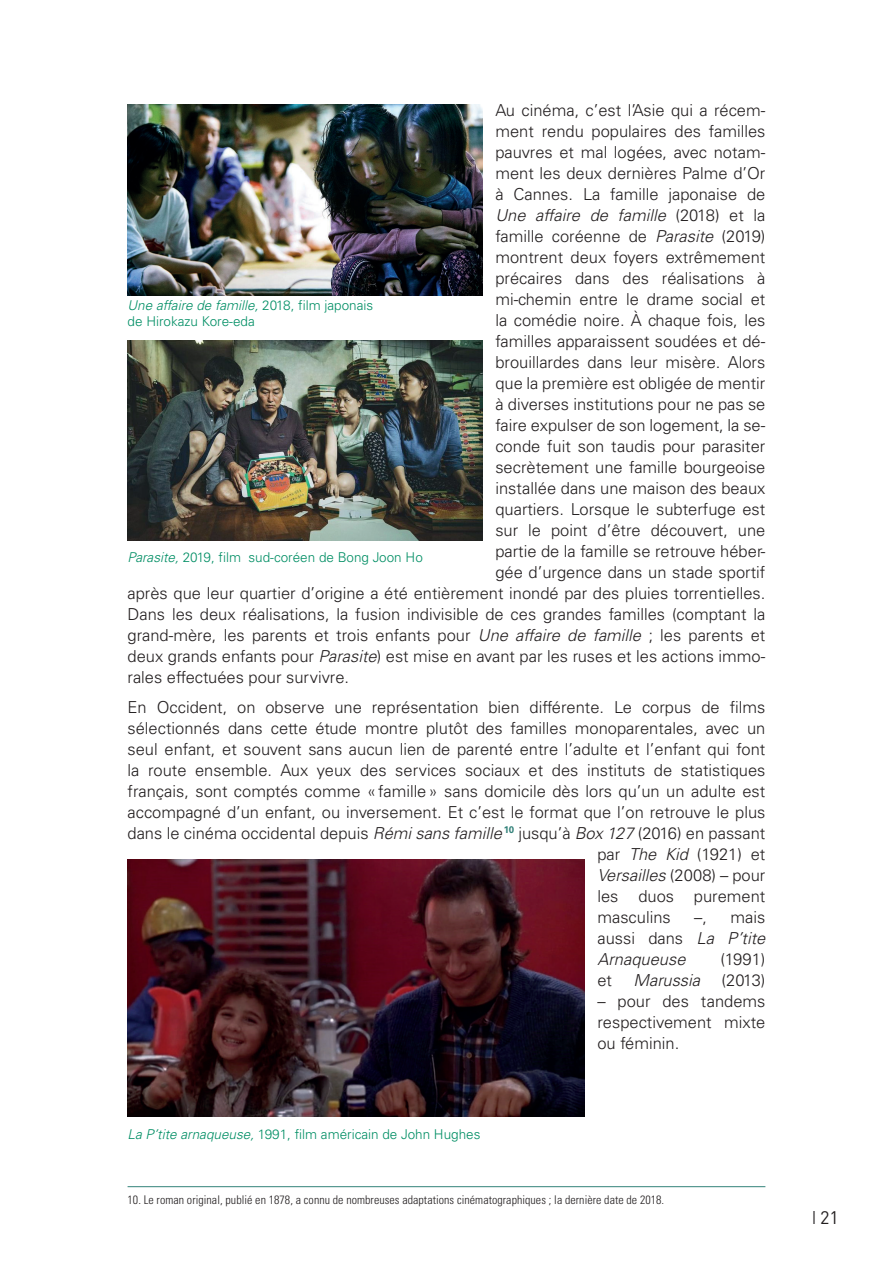
<style>
.page{position:relative;width:893px;height:1263px;background:#fff}
.page>*{position:absolute;margin:0;border:0;box-sizing:border-box;transform-origin:0 0}
.t1{font:18px "DIN";color:#231f20}
.t2{font:300 16.5px/21px "Univers LT Std";color:#231f20;text-align:justify}
.t3{font:italic 300 16.5px/21px "Univers LT Std";color:#231f20;text-align:justify}
.t4{font:300 13.5px/16.2px "Univers LT Std";color:#008e64}
.t5{font:300 condensed 12px "Univers LT Std";letter-spacing:.005em;color:#231f20}
.s1{font-style:normal}
.s2{font-style:italic}
.s3{font-family:"Univers LT Std";font-weight:300;font-stretch:condensed}
</style>
<div class="page">
<img style="left:128px;top:340px;width:355px;height:200px">
<img style="left:128px;top:104px;width:355px;height:192px">
<img style="left:128px;top:859px;width:457px;height:258px">
<hr style="left:128px;top:1186px;width:637px;height:1px;background:#33827a">
<p class="t2" style="left:495px;top:100px;width:271px">Au cinéma, c’est l’Asie qui a récem-</p>
<p class="t2" style="left:495px;top:121px;width:272px">ment rendu populaires des familles</p>
<p class="t2" style="left:495px;top:142px;width:271px">pauvres et mal logées, avec notam-</p>
<p class="t2" style="left:495px;top:163px;width:272px">ment les deux dernières Palme d’Or</p>
<p class="t2" style="left:495px;top:184px;width:271px">à Cannes. La famille japonaise de</p>
<p class="t3" style="left:495px;top:205px;width:271px">Une affaire de famille <span class="s1">(2018) et la</span></p>
<p class="t2" style="left:495px;top:226px;width:272px">famille coréenne de <span class="s2">Parasite</span> (2019)</p>
<p class="t2" style="left:495px;top:247px;width:272px">montrent deux foyers extrêmement</p>
<p class="t2" style="left:495px;top:268px;width:272px">précaires dans des réalisations à</p>
<p class="t2" style="left:495px;top:289px;width:271px">mi-chemin entre le drame social et</p>
<p class="t2" style="left:495px;top:310px;width:271px">la comédie noire. À chaque fois, les</p>
<p class="t2" style="left:495px;top:331px;width:271px">familles apparaissent soudées et dé-</p>
<p class="t2" style="left:495px;top:352px;width:271px">brouillardes dans leur misère. Alors</p>
<p class="t2" style="left:495px;top:373px;width:272px">que la première est obligée de mentir</p>
<p class="t2" style="left:495px;top:394px;width:272px">à diverses institutions pour ne pas se</p>
<p class="t2" style="left:495px;top:415px;width:271px">faire expulser de son logement, la se-</p>
<p class="t2" style="left:495px;top:436px;width:272px">conde fuit son taudis pour parasiter</p>
<p class="t2" style="left:495px;top:457px;width:272px">secrètement une famille bourgeoise</p>
<p class="t2" style="left:495px;top:478px;width:272px">installée dans une maison des beaux</p>
<p class="t2" style="left:495px;top:499px;width:271px">quartiers. Lorsque le subterfuge est</p>
<p class="t2" style="left:495px;top:520px;width:272px">sur le point d’être découvert, une</p>
<p class="t2" style="left:495px;top:541px;width:272px">partie de la famille se retrouve héber-</p>
<p class="t2" style="left:495px;top:562px;width:271px">gée d’urgence dans un stade sportif</p>
<p class="t2" style="left:128px;top:583px;width:639px">après que leur quartier d’origine a été entièrement inondé par des pluies torrentielles.</p>
<p class="t2" style="left:128px;top:604px;width:639px">Dans les deux réalisations, la fusion indivisible de ces grandes familles (comptant la</p>
<p class="t2" style="left:128px;top:625px;width:639px">grand-mère, les parents et trois enfants pour <span class="s2">Une affaire de famille</span> ; les parents et</p>
<p class="t2" style="left:128px;top:646px;width:639px">deux grands enfants pour <span class="s2">Parasite</span>) est mise en avant par les ruses et les actions immo-</p>
<p class="t2" style="left:128px;top:667px;width:223px">rales effectuées pour survivre.</p>
<p class="t2" style="left:128px;top:696px;width:639px">En Occident, on observe une représentation bien différente. Le corpus de films</p>
<p class="t2" style="left:128px;top:717px;width:639px">sélectionnés dans cette étude montre plutôt des familles monoparentales, avec un</p>
<p class="t2" style="left:128px;top:738px;width:639px">seul enfant, et souvent sans aucun lien de parenté entre l’adulte et l’enfant qui font</p>
<p class="t2" style="left:128px;top:759px;width:639px">la route ensemble. Aux yeux des services sociaux et des instituts de statistiques</p>
<p class="t2" style="left:128px;top:780px;width:639px">français, sont comptés comme «famille» sans domicile dès lors qu’un un adulte est</p>
<p class="t2" style="left:128px;top:801px;width:639px">accompagné d’un enfant, ou inversement. Et c’est le format que l’on retrouve le plus</p>
<p class="t2" style="left:128px;top:822px;width:639px">dans le cinéma occidental depuis <span class="s2">Rémi sans famille</span> <sup>10</sup> jusqu’à <span class="s2">Box 127</span> (2016) en passant</p>
<p class="t2" style="left:597px;top:843px;width:169px">par <span class="s2">The Kid</span> (1921) et</p>
<p class="t2" style="left:597px;top:864px;width:169px"><span class="s2">Versailles</span> (2008) – pour</p>
<p class="t2" style="left:597px;top:885px;width:169px">les duos purement</p>
<p class="t2" style="left:597px;top:906px;width:75px">masculins</p>
<p class="t2" style="left:694px;top:906px;width:14px">–,</p>
<p class="t4" style="left:128px;top:297px;width:247px"><span class="s2">Une affaire de famille,</span> 2018, film japonais de Hirokazu Kore-eda</p>
<p class="t4" style="left:128px;top:549px;width:297px"><span class="s2">Parasite,</span> 2019, film sud-coréen de Bong Joon Ho</p>
<p class="t3" style="left:597px;top:907px;width:169px;text-indent:133px"><span class="s1">mais aussi dans</span> La P’tite Arnaqueuse</p>
<p class="t2" style="left:720px;top:948px;width:47px">(1991)</p>
<p class="t4" style="left:128px;top:1126px;width:354px"><span class="s2">La P’tite arnaqueuse,</span> 1991, film américain de John Hughes</p>
<p class="t2" style="left:597px;top:969px;width:16px">et</p>
<p class="t3" style="left:634px;top:970px;width:68px">Marussia</p>
<p class="t2" style="left:722px;top:969px;width:45px">(2013)</p>
<p class="t2" style="left:597px;top:990px;width:169px">– pour des tandems respectivement mixte ou féminin.</p>
<p class="t5" style="left:128px;top:1192px;width:538px">10. Le roman original, publié en 1878, a connu de nombreuses adaptations cinématographiques ; la dernière date de 2018.</p>
<p class="t1" style="left:812px;top:1206px;width:28px"><span class="s3">l</span> 21</p>
</div>
